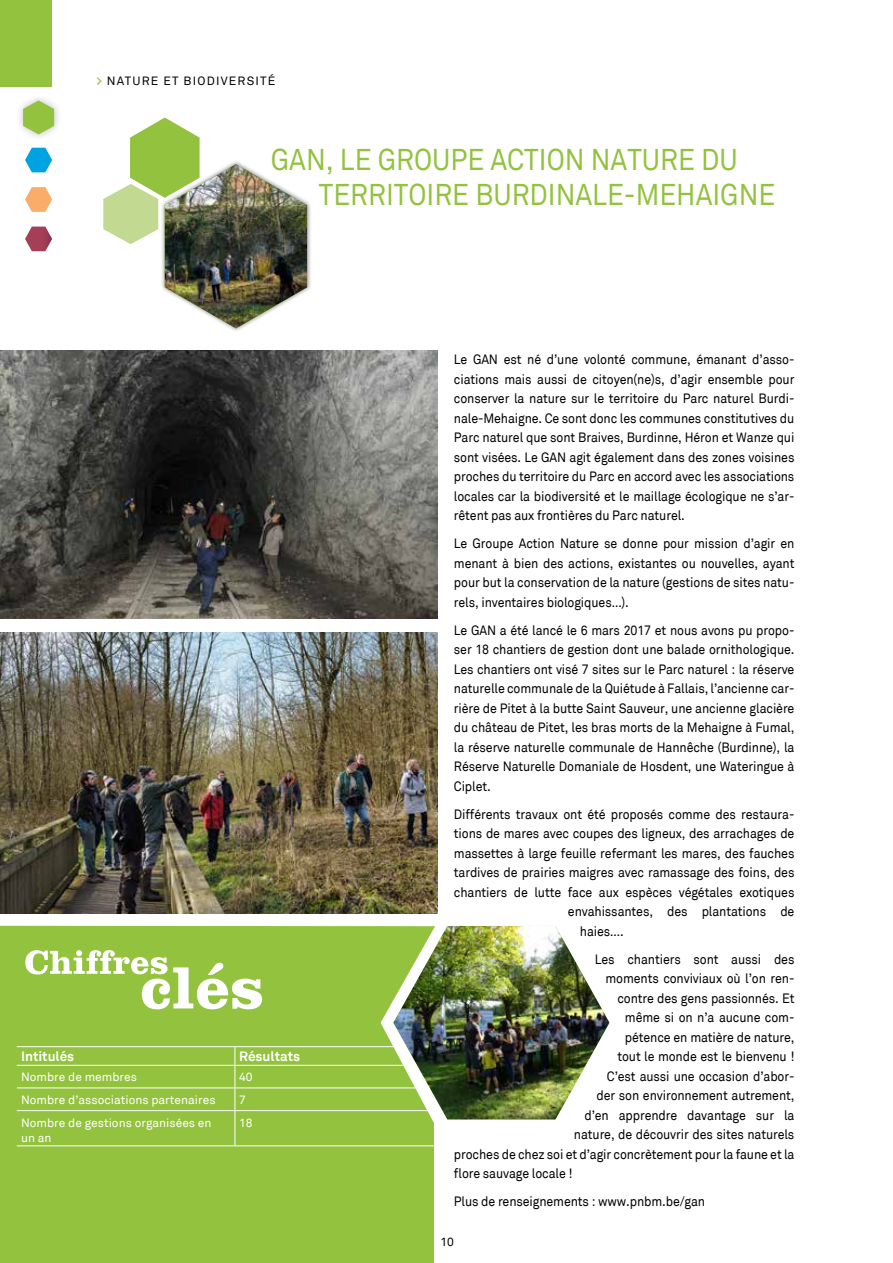
<style>
.page{position:relative;width:893px;height:1263px;background:#fff}
.page>*{position:absolute;margin:0;border:0;box-sizing:border-box;transform-origin:0 0}
.t1{font:30px/35.5px "Akkurat";color:#93c23e;scale:.9 1}
.t2{font:13.5px/19.5px "Akkurat";letter-spacing:-.01em;color:#000;text-align:justify;scale:.92 1}
.t3{font:700 13.5px "Akkurat";color:#fff}
.t4{font:12px/15px "Akkurat";color:#fff}
.t5{font:12px "Akkurat";letter-spacing:.1em;color:#000}
.s1{font-weight:700;color:#93c23e}
</style>
<div class="page">
<div style="left:0;top:0;width:52px;height:87px;background:#93c23e"></div>
<div style="left:15px;top:93px;width:47px;height:49px;background:#000;opacity:.25"></div>
<svg style="left:23px;top:100px;width:31px;height:34px"></svg>
<svg style="left:25px;top:148px;width:27px;height:24px"></svg>
<svg style="left:25px;top:187px;width:27px;height:25px"></svg>
<svg style="left:25px;top:227px;width:27px;height:24px"></svg>
<div style="left:160px;top:160px;width:152px;height:173px;background:#000;opacity:.25"></div>
<svg style="left:103px;top:118px;width:204px;height:210px"></svg>
<img style="left:165px;top:164px;width:142px;height:164px">
<div style="left:0;top:1123px;width:433px;height:140px;background:#93c23e"></div>
<div style="left:0;top:926px;width:434px;height:198px;background:#93c23e"></div>
<svg style="left:25px;top:950px;width:237px;height:59px"></svg>
<svg style="left:235px;top:1047px;width:1px;height:63px"></svg>
<hr style="left:235px;top:1111px;width:1px;height:34px;background:#fff">
<hr style="left:17px;top:1065px;width:218px;height:1px;background:#fff">
<hr style="left:235px;top:1065px;width:205px;height:1px;background:#fff">
<hr style="left:17px;top:1087px;width:218px;height:1px;background:#fff">
<hr style="left:235px;top:1087px;width:205px;height:1px;background:#fff">
<hr style="left:17px;top:1046px;width:218px;height:1px;background:#fff">
<hr style="left:235px;top:1046px;width:205px;height:1px;background:#fff">
<hr style="left:17px;top:1110px;width:218px;height:1px;background:#fff">
<hr style="left:235px;top:1110px;width:205px;height:1px;background:#fff">
<hr style="left:17px;top:1145px;width:218px;height:1px;background:#fff">
<hr style="left:235px;top:1145px;width:205px;height:1px;background:#fff">
<img style="left:0;top:351px;width:437px;height:267px">
<img style="left:0;top:633px;width:437px;height:280px">
<img style="left:393px;top:926px;width:216px;height:193px">
<p class="t5" style="left:96px;top:74px;width:180px"><span class="s1">&gt;</span> NATURE ET BIODIVERSITÉ</p>
<h1 class="t1" style="left:319px;top:142px;width:509px;text-indent:-48px">GAN, LE GROUPE ACTION NATURE DU<br>TERRITOIRE BURDINALE-MEHAIGNE</h1>
<p class="t3" style="left:21px;top:1047px;width:55px">Intitulés</p>
<p class="t3" style="left:239px;top:1047px;width:62px">Résultats</p>
<p class="t4" style="left:21px;top:1070px;width:117px">Nombre de membres</p>
<p class="t4" style="left:239px;top:1070px;width:15px">40</p>
<p class="t4" style="left:21px;top:1092px;width:196px">Nombre d’associations partenaires</p>
<p class="t4" style="left:239px;top:1092px;width:8px">7</p>
<p class="t4" style="left:21px;top:1115px;width:192px">Nombre de gestions organisées en un an</p>
<p class="t4" style="left:239px;top:1115px;width:15px">18</p>
<p class="t2" style="left:454px;top:350px;width:372px">Le GAN est né d’une volonté commune, émanant d’asso&shy;ciations mais aussi de citoyen(ne)s, d’agir ensemble pour conserver la nature sur le territoire du Parc naturel Burdi&shy;nale-Mehaigne. Ce sont donc les communes constitutives du Parc naturel que sont Braives, Burdinne, Héron et Wanze qui sont visées. Le GAN agit également dans des zones voisines proches du territoire du Parc en accord avec les associations locales car la biodiversité et le maillage écologique ne s’ar&shy;rêtent pas aux frontières du Parc naturel.</p>
<p class="t2" style="left:454px;top:534px;width:372px">Le Groupe Action Nature se donne pour mission d’agir en menant à bien des actions, existantes ou nouvelles, ayant pour but la conservation de la nature (gestions de sites natu&shy;rels, inventaires biologiques…).</p>
<p class="t2" style="left:454px;top:620px;width:372px">Le GAN a été lancé le 6 mars 2017 et nous avons pu propo&shy;ser 18 chantiers de gestion dont une balade ornithologique.<br>Les chantiers ont visé 7 sites sur le Parc naturel : la réserve naturelle communale de la Quiétude à Fallais, l’ancienne car&shy;rière de Pitet à la butte Saint Sauveur, une ancienne glacière du château de Pitet, les bras morts de la Mehaigne à Fumal, la réserve naturelle communale de Hannêche (Burdinne), la Réserve Naturelle Domaniale de Hosdent, une Wateringue à Ciplet.</p>
<p class="t2" style="left:454px;top:804px;width:372px">Différents travaux ont été proposés comme des restaura-</p>
<p class="t2" style="left:454px;top:824px;width:372px">tions de mares avec coupes des ligneux, des arrachages de</p>
<p class="t2" style="left:454px;top:843px;width:372px">massettes à large feuille refermant les mares, des fauches</p>
<p class="t2" style="left:454px;top:863px;width:372px">tardives de prairies maigres avec ramassage des foins, des</p>
<p class="t2" style="left:454px;top:882px;width:372px">chantiers de lutte face aux espèces végétales exotiques</p>
<p class="t2" style="left:568px;top:902px;width:248px">envahissantes, des plantations de</p>
<p class="t2" style="left:580px;top:921px;width:49px">haies….</p>
<p class="t2" style="left:595px;top:949px;width:218px">Les chantiers sont aussi des</p>
<p class="t2" style="left:605px;top:969px;width:207px">moments conviviaux où l’on ren-</p>
<p class="t2" style="left:617px;top:988px;width:194px">contre des gens passionnés. Et</p>
<p class="t2" style="left:625px;top:1008px;width:186px">même si on n’a aucune com-</p>
<p class="t2" style="left:625px;top:1027px;width:186px">pétence en matière de nature,</p>
<p class="t2" style="left:617px;top:1047px;width:194px">tout le monde est le bienvenu !</p>
<p class="t2" style="left:607px;top:1066px;width:205px">C’est aussi une occasion d’abor-</p>
<p class="t2" style="left:596px;top:1086px;width:217px">der son environnement autrement,</p>
<p class="t2" style="left:584px;top:1105px;width:230px">d’en apprendre davantage sur la</p>
<p class="t2" style="left:574px;top:1125px;width:241px">nature, de découvrir des sites naturels</p>
<p class="t2" style="left:454px;top:1144px;width:372px">proches de chez soi et d’agir concrètement pour la faune et la</p>
<p class="t2" style="left:454px;top:1164px;width:131px">flore sauvage locale !</p>
<p class="t2" style="left:454px;top:1192px;width:275px">Plus de renseignements : www.pnbm.be/gan</p>
<p class="t5" style="left:440px;top:1235px;width:15px">10</p>
</div>
